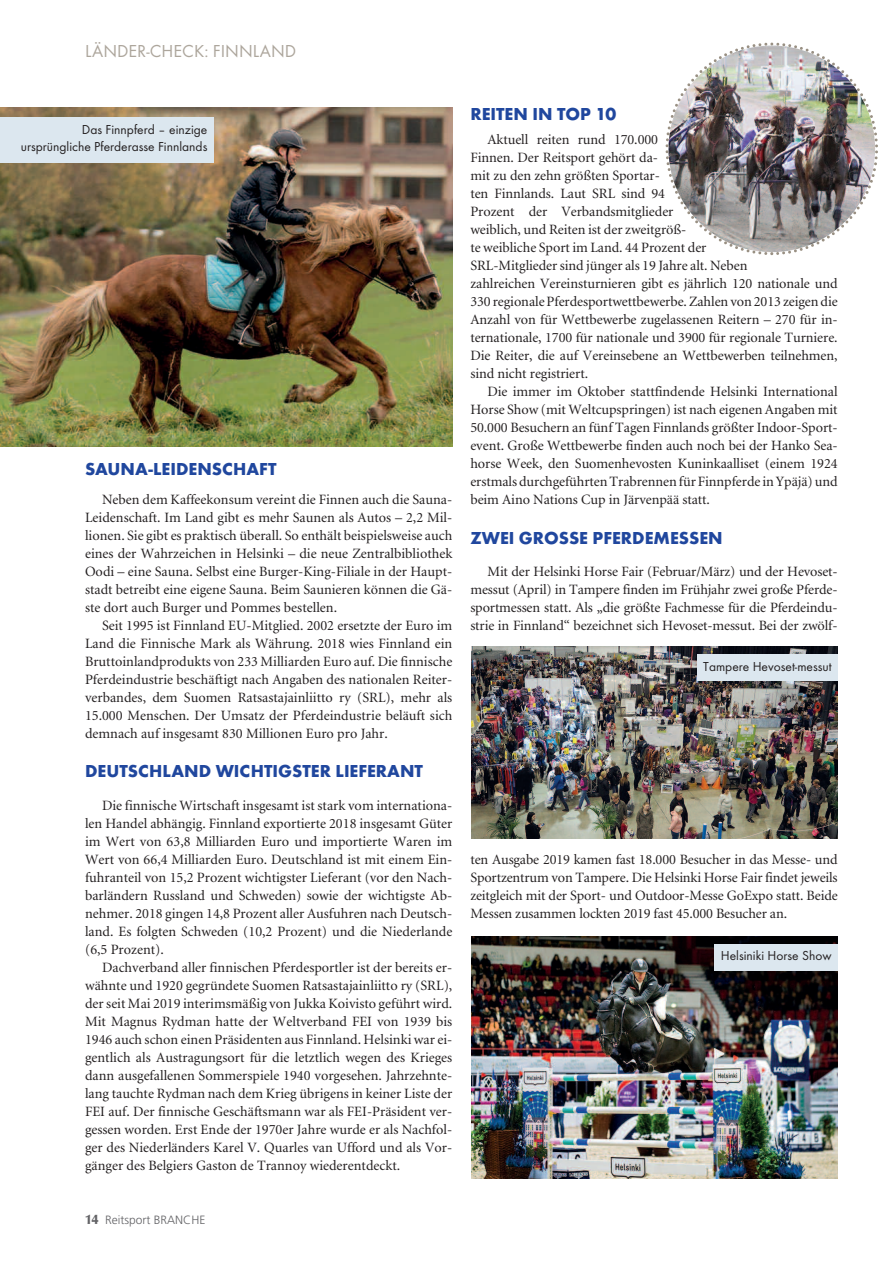
<style>
.page{position:relative;width:893px;height:1263px;background:#fff}
.page>*{position:absolute;margin:0;border:0;box-sizing:border-box;transform-origin:0 0}
.t1{font:800 18px "Function LH";color:#20479e}
.t2{font:18px "Function";color:#ada69c}
.t3{font:14.25px/18px "Minion";letter-spacing:-.005em;color:#231f20;text-align:justify}
.t4{font:13.5px/16.6px "Function";color:#231f20;text-align:right}
.t5{font:300 12px "Frutiger";color:#636366}
.s1{font-family:"Optima LT";font-weight:900;font-size:13.5px}
</style>
<div class="page">
<img style="left:0;top:107px;width:452px;height:339px">
<div style="left:0;top:117px;width:213px;height:45px;background:#dce7ef"></div>
<img style="left:471px;top:936px;width:367px;height:242px">
<div style="left:714px;top:944px;width:124px;height:27px;background:#dce7ef"></div>
<img style="left:665px;top:42px;width:213px;height:214px">
<img style="left:471px;top:647px;width:366px;height:192px">
<div style="left:697px;top:654px;width:141px;height:27px;background:#dce7ef"></div>
<p class="t2" style="left:85px;top:40px;width:213px">LÄNDER-CHECK: FINNLAND</p>
<p class="t4" style="left:21px;top:121px;width:188px">Das Finnpferd – einzige ursprüngliche Pferderasse Finnlands</p>
<p class="t1" style="left:85px;top:459px;width:193px">SAUNA-LEIDENSCHAFT</p>
<p class="t3" style="left:85px;top:492px;width:369px;text-indent:17px">Neben dem Kaffeekonsum vereint die Finnen auch die Sauna-Leidenschaft. Im Land gibt es mehr Saunen als Autos – 2,2 Mil&shy;lionen. Sie gibt es praktisch überall. So enthält beispielsweise auch eines der Wahrzeichen in Helsinki – die neue Zentralbibliothek Oodi – eine Sauna. Selbst eine Burger-King-Filiale in der Haupt&shy;stadt betreibt eine eigene Sauna. Beim Saunieren können die Gä&shy;ste dort auch Burger und Pommes bestellen.</p>
<p class="t3" style="left:85px;top:618px;width:369px;text-indent:17px">Seit 1995 ist Finnland EU-Mitglied. 2002 ersetzte der Euro im Land die Finnische Mark als Währung. 2018 wies Finnland ein Bruttoinlandprodukts von 233 Milliarden Euro auf. Die finnische Pferdeindustrie beschäftigt nach Angaben des nationalen Reiter&shy;verbandes, dem Suomen Ratsastajainliitto ry (SRL), mehr als 15.000 Menschen. Der Umsatz der Pferdeindustrie beläuft sich demnach auf insgesamt 830 Millionen Euro pro Jahr.</p>
<p class="t1" style="left:85px;top:760px;width:339px">DEUTSCHLAND WICHTIGSTER LIEFERANT</p>
<p class="t3" style="left:85px;top:798px;width:369px;text-indent:17px">Die finnische Wirtschaft insgesamt ist stark vom internationa&shy;len Handel abhängig. Finnland exportierte 2018 insgesamt Güter im Wert von 63,8 Milliarden Euro und importierte Waren im Wert von 66,4 Milliarden Euro. Deutschland ist mit einem Ein&shy;fuhranteil von 15,2 Prozent wichtigster Lieferant (vor den Nach&shy;barländern Russland und Schweden) sowie der wichtigste Ab&shy;nehmer. 2018 gingen 14,8 Prozent aller Ausfuhren nach Deutsch&shy;land. Es folgten Schweden (10,2 Prozent) und die Niederlande (6,5 Prozent).</p>
<p class="t3" style="left:85px;top:960px;width:369px;text-indent:17px">Dachverband aller finnischen Pferdesportler ist der bereits er&shy;wähnte und 1920 gegründete Suomen Ratsastajainliitto ry (SRL), der seit Mai 2019 interimsmäßig von Jukka Koivisto geführt wird.<br>Mit Magnus Rydman hatte der Weltverband FEI von 1939 bis 1946 auch schon einen Präsidenten aus Finnland. Helsinki war ei&shy;gentlich als Austragungsort für die letztlich wegen des Krieges dann ausgefallenen Sommerspiele 1940 vorgesehen. Jahrzehnte&shy;lang tauchte Rydman nach dem Krieg übrigens in keiner Liste der FEI auf. Der finnische Geschäftsmann war als FEI-Präsident ver&shy;gessen worden. Erst Ende der 1970er Jahre wurde er als Nachfol&shy;ger des Niederländers Karel V. Quarles van Ufford und als Vor&shy;gänger des Belgiers Gaston de Trannoy wiederentdeckt.</p>
<p class="t5" style="left:85px;top:1215px;width:122px"><span class="s1">14</span> Reitsport BRANCHE</p>
<p class="t1" style="left:470px;top:103px;width:147px">REITEN IN TOP 10</p>
<p class="t3" style="left:470px;top:132px;width:369px;text-align:left;text-indent:17px">Aktuell reiten rund 170.000<br>Finnen. Der Reitsport gehört da-<br>mit zu den zehn größten Sportar-<br>ten Finnlands. Laut SRL sind 94<br>Prozent der Verbandsmitglieder<br>weiblich, und Reiten ist der zweitgröß-<br>te weibliche Sport im Land. 44 Prozent der<br>SRL-Mitglieder sind jünger als 19 Jahre alt. Neben<br>zahlreichen Vereinsturnieren gibt es jährlich 120 nationale und 330 regionalePferdesportwettbewerbe.Zahlen von 2013 zeigen die Anzahl von für Wettbewerbe zugelassenen Reitern – 270 für in&shy;ternationale, 1700 für nationale und 3900 für regionale Turniere.<br>Die Reiter, die auf Vereinsebene an Wettbewerben teilnehmen, sind nicht registriert.</p>
<p class="t3" style="left:470px;top:384px;width:369px;text-indent:17px">Die immer im Oktober stattfindende Helsinki International Horse Show (mit Weltcupspringen) ist nach eigenen Angaben mit 50.000 Besuchern an fünf Tagen Finnlands größter Indoor-Sport&shy;event. Große Wettbewerbe finden auch noch bei der Hanko Sea&shy;horse Week, den Suomenhevosten Kuninkaalliset (einem 1924 erstmals durchgeführtenTrabrennen für Finnpferde inYpäjä) und beim Aino Nations Cup in Järvenpää statt.</p>
<p class="t1" style="left:470px;top:528px;width:254px">ZWEI GROSSE PFERDEMESSEN</p>
<p class="t3" style="left:470px;top:564px;width:369px;text-indent:17px">Mit der Helsinki Horse Fair (Februar/März) und der Hevoset&shy;messut (April) in Tampere finden im Frühjahr zwei große Pferde&shy;sportmessen statt. Als „die größte Fachmesse für die Pferdeindu&shy;strie in Finnland“ bezeichnet sich Hevoset-messut. Bei der zwölf-</p>
<p class="t4" style="left:703px;top:658px;width:130px">Tampere Hevoset-messut</p>
<p class="t3" style="left:470px;top:852px;width:369px">ten Ausgabe 2019 kamen fast 18.000 Besucher in das Messe- und Sportzentrum von Tampere. Die Helsinki Horse Fair findet jeweils zeitgleich mit der Sport- und Outdoor-Messe GoExpo statt. Beide Messen zusammen lockten 2019 fast 45.000 Besucher an.</p>
<p class="t4" style="left:721px;top:947px;width:112px">Helsiniki Horse Show</p>
</div>
